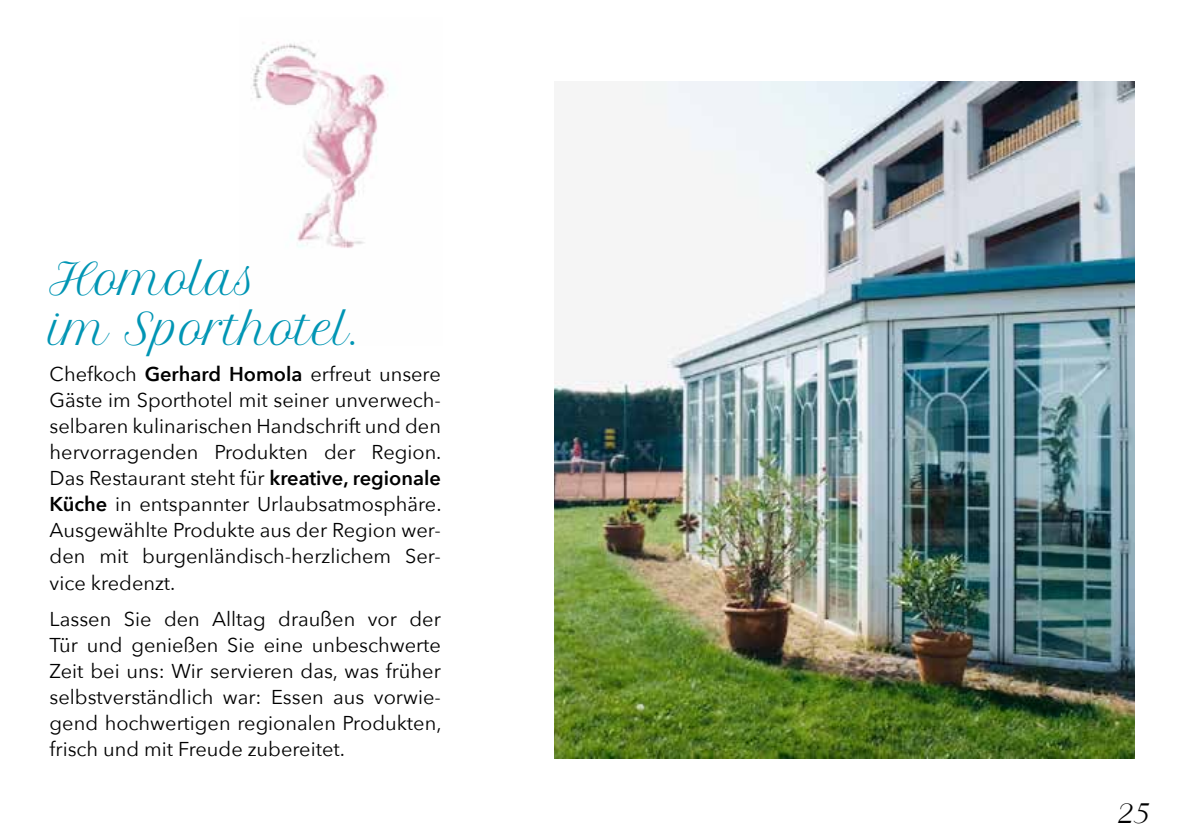
<style>
.page{position:relative;width:1191px;height:840px;background:#fff}
.page>*{position:absolute;margin:0;border:0;box-sizing:border-box;transform-origin:0 0}
.t1{font:42.2px/50.6px "Petit Formal Script";color:#0095b4}
.t2{font:28px "Petit Formal Script";color:#000}
.t3{font:20px/26px "Avenir Next";color:#000;text-align:justify}
.s1{font-weight:600}
</style>
<div class="page">
<img style="left:252px;top:43px;width:134px;height:205px">
<img style="left:554px;top:81px;width:580px;height:677px">
<h1 class="t1" style="left:50px;top:253px;width:311px">Homolas<br>im Sporthotel.</h1>
<p class="t3" style="left:50px;top:360px;width:393px">Chefkoch <span class="s1">Gerhard Homola</span> erfreut unsere Gäste im Sporthotel mit seiner unverwech&shy;selbaren kulinarischen Handschrift und den hervorragenden Produkten der Region.<br>Das Restaurant steht für <span class="s1">kreative, regionale Küche</span> in entspannter Urlaubsatmosphäre.<br>Ausgewählte Produkte aus der Region wer&shy;den mit burgenländisch-herzlichem Ser&shy;vice kredenzt.</p>
<p class="t3" style="left:50px;top:604px;width:393px">Lassen Sie den Alltag draußen vor der Tür und genießen Sie eine unbeschwerte Zeit bei uns: Wir servieren das, was früher selbstverständlich war: Essen aus vorwie&shy;gend hochwertigen regionalen Produkten, frisch und mit Freude zubereitet.</p>
<h2 class="t2" style="left:1117px;top:794px;width:34px">25</h2>
</div>
